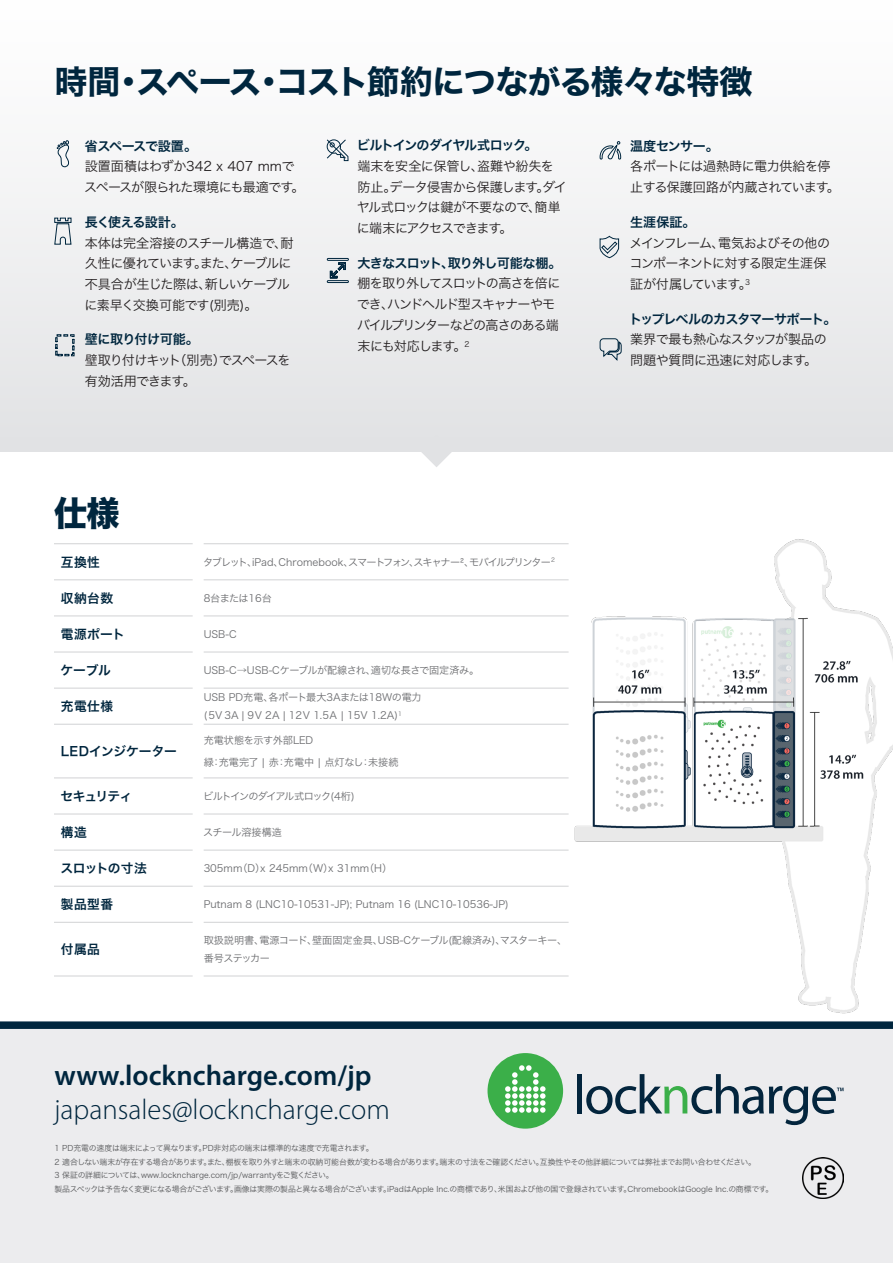
<style>
.page{position:relative;width:893px;height:1263px;background:#fff}
.page>*{position:absolute;margin:0;border:0;box-sizing:border-box;transform-origin:0 0}
.Product_Page-Product_Name{font:34.05px "Hira Kaku Std W8";color:#00263e}
.t1{font:33px "Hiragino Sans W7";letter-spacing:-.035em;color:#00263e}
.t2{font:300 28.65px/34.3px "Myriad Pro";color:#00263e}
.Body_Copy{font:13.05px/20.9px "Hira Kaku Pro W3";letter-spacing:-.055em;color:#231f20}
.Body_Copy-2{font:13.05px/20.9px "Hira Kaku Pro W3";letter-spacing:-.075em;color:#231f20}
.Body_Copy-3{font:13.05px/20.9px "Hira Kaku Pro W3";letter-spacing:-.085em;color:#231f20}
.Body_Copy-4{font:13.05px/20.9px "Hira Kaku Pro W3";letter-spacing:-.035em;color:#231f20}
.Chart_Column_1{font:12.75px "Hira Kaku Pro W6";letter-spacing:.02em;color:#00263e}
.Chart_Column_1-2{font:12.75px "Hira Kaku Pro W6";letter-spacing:-.035em;color:#00263e}
.Chart_Column_2{font:10.2px/17.7px "Hira Kaku Pro W3";color:#6c6d70}
.Chart_Column_2-2{font:10.2px/17.7px "Hira Kaku Pro W3";letter-spacing:-.035em;color:#6c6d70}
.Chart_Column_2-3{font:10.2px "Hira Kaku Pro W3";letter-spacing:-.085em;color:#6c6d70}
.Chart_Column_2-4{font:10.2px "Hira Kaku Pro W3";letter-spacing:-.03em;color:#6c6d70}
.Chart_Column_2-5{font:10.2px "Hira Kaku Pro W3";letter-spacing:-.125em;color:#6c6d70}
.Chart_Column_2-6{font:10.2px "Hira Kaku Pro W3";letter-spacing:-.025em;color:#6c6d70}
.t3{font:7.8px "Hira Kaku Pro W3";letter-spacing:-.03em;color:#57585a}
.t4{font:7.8px "Hira Kaku Pro W3";color:#57585a}
.s1{font-family:"Hira Kaku Pro W6";color:#00263e}
.s2{font-weight:600}
</style>
<div class="page">
<img style="left:567px;top:539px;width:326px;height:475px">
<div style="left:0;top:0;width:893px;height:451px;background:linear-gradient(to bottom,#fff,#e2e3e4)"></div>
<svg style="left:420px;top:435px;width:33px;height:32px"></svg>
<div style="left:0;top:1023px;width:893px;height:240px;background:#ececee"></div>
<div style="left:0;top:1021px;width:893px;height:8px;background:#00263e"></div>
<hr style="left:54px;top:579px;width:139px;height:1px;background:#d1d2d4">
<hr style="left:204px;top:579px;width:365px;height:1px;background:#d1d2d4">
<hr style="left:54px;top:615px;width:139px;height:1px;background:#d1d2d4">
<hr style="left:204px;top:615px;width:365px;height:1px;background:#d1d2d4">
<hr style="left:54px;top:652px;width:139px;height:1px;background:#d1d2d4">
<hr style="left:204px;top:652px;width:365px;height:1px;background:#d1d2d4">
<hr style="left:54px;top:688px;width:139px;height:1px;background:#d1d2d4">
<hr style="left:204px;top:688px;width:365px;height:1px;background:#d1d2d4">
<hr style="left:54px;top:724px;width:139px;height:1px;background:#d1d2d4">
<hr style="left:204px;top:724px;width:365px;height:1px;background:#d1d2d4">
<hr style="left:54px;top:777px;width:139px;height:1px;background:#d1d2d4">
<hr style="left:204px;top:777px;width:365px;height:1px;background:#d1d2d4">
<hr style="left:54px;top:814px;width:139px;height:1px;background:#d1d2d4">
<hr style="left:204px;top:814px;width:365px;height:1px;background:#d1d2d4">
<hr style="left:54px;top:850px;width:139px;height:1px;background:#d1d2d4">
<hr style="left:204px;top:850px;width:365px;height:1px;background:#d1d2d4">
<hr style="left:54px;top:886px;width:139px;height:1px;background:#d1d2d4">
<hr style="left:204px;top:886px;width:365px;height:1px;background:#d1d2d4">
<hr style="left:54px;top:922px;width:139px;height:1px;background:#d1d2d4">
<hr style="left:204px;top:922px;width:365px;height:1px;background:#d1d2d4">
<hr style="left:54px;top:543px;width:139px;height:1px;background:#d1d2d4">
<hr style="left:54px;top:976px;width:139px;height:1px;background:#d1d2d4">
<hr style="left:204px;top:543px;width:365px;height:1px;background:#d1d2d4">
<hr style="left:204px;top:976px;width:365px;height:1px;background:#d1d2d4">
<svg style="left:56px;top:140px;width:13px;height:28px"></svg>
<svg style="left:54px;top:217px;width:18px;height:28px"></svg>
<svg style="left:326px;top:139px;width:23px;height:22px"></svg>
<svg style="left:327px;top:258px;width:22px;height:25px"></svg>
<svg style="left:599px;top:308px;width:23px;height:54px"></svg>
<svg style="left:599px;top:141px;width:22px;height:19px"></svg>
<svg style="left:599px;top:235px;width:20px;height:23px"></svg>
<svg style="left:55px;top:334px;width:20px;height:23px"></svg>
<div style="left:577px;top:1074px;width:5px;height:39px;background:#03253d"></div>
<div style="left:487px;top:1053px;width:76px;height:75px;background:#3baf49;border-radius:50%"></div>
<svg style="left:505px;top:1065px;width:41px;height:48px"></svg>
<svg style="left:586px;top:1074px;width:257px;height:51px"></svg>
<img style="left:802px;top:1157px;width:41px;height:41px">
<h2 class="t1" style="left:54px;top:56px;width:699px">時間・スペース・コスト節約につながる様々な特徴</h2>
<p class="Body_Copy" style="left:84px;top:134px;width:222px"><span class="s1">省スペースで設置。<br></span>設置面積はわずか342 x 407 mmでスペースが限られた環境にも最適です。</p>
<p class="Body_Copy" style="left:84px;top:210px;width:211px"><span class="s1">長く使える設計。<br></span>本体は完全溶接のスチール構造で、耐久性に優れています。また、ケーブルに不具合が生じた際は、新しいケーブルに素早く交換可能です(別売)。</p>
<p class="Body_Copy-2" style="left:85px;top:328px;width:207px"><span class="s1">壁に取り付け可能。<br></span>壁取り付けキット（別売）でスペースを有効活用できます。</p>
<p class="Body_Copy" style="left:357px;top:134px;width:212px"><span class="s1">ビルトインのダイヤル式ロック。<br></span>端末を安全に保管し、盗難や紛失を防止。データ侵害から保護します。ダイヤル式ロックは鍵が不要なので、簡単に端末にアクセスできます。</p>
<p class="Body_Copy-3" style="left:357px;top:251px;width:206px"><span class="s1">大きなスロット、取り外し可能な棚。</span>棚を取り外してスロットの高さを倍にでき、ハンドヘルド型スキャナーやモバイルプリンターなどの高さのある端末にも対応します。<sup>2</sup></p>
<p class="Product_Page-Product_Name" style="left:54px;top:494px;width:68px">仕様</p>
<p class="Chart_Column_1" style="left:61px;top:550px;width:41px">互換性</p>
<p class="Chart_Column_2-3" style="left:203px;top:553px;width:353px">タブレット、iPad、Chromebook、スマートフォン、スキャナー2、モバイルプリンター<sup>2</sup></p>
<p class="Chart_Column_1" style="left:61px;top:586px;width:54px">収納台数</p>
<p class="Chart_Column_2-4" style="left:204px;top:589px;width:70px">8台または16台</p>
<p class="Chart_Column_1" style="left:61px;top:623px;width:66px">電源ポート</p>
<p class="Chart_Column_2" style="left:204px;top:624px;width:35px">USB-C</p>
<p class="Chart_Column_1" style="left:60px;top:659px;width:52px">ケーブル</p>
<p class="Chart_Column_2-4" style="left:204px;top:661px;width:277px">USB-C→USB-Cケーブルが配線され、適切な長さで固定済み。</p>
<p class="Chart_Column_1" style="left:61px;top:695px;width:54px">充電仕様</p>
<p class="Chart_Column_2" style="left:204px;top:688px;width:219px">USB PD充電、各ポート最大3Aまたは18Wの電力(5V 3A | 9V 2A | 12V 1.5A | 15V 1.2A)<sup>1</sup></p>
<p class="Chart_Column_1" style="left:61px;top:740px;width:118px">LEDインジケーター</p>
<p class="Chart_Column_2" style="left:204px;top:730px;width:111px">充電状態を示す外部LED</p>
<p class="Chart_Column_2" style="left:204px;top:752px;width:196px">緑：充電完了 | 赤：充電中 | 点灯なし：未接続</p>
<p class="Chart_Column_1" style="left:60px;top:785px;width:73px">セキュリティ</p>
<p class="Chart_Column_2-5" style="left:203px;top:787px;width:153px">ビルトインのダイアル式ロック(4桁)</p>
<p class="Chart_Column_1" style="left:61px;top:821px;width:28px">構造</p>
<p class="Chart_Column_2-6" style="left:203px;top:823px;width:80px">スチール溶接構造</p>
<p class="Chart_Column_1-2" style="left:60px;top:857px;width:88px">スロットの寸法</p>
<p class="Chart_Column_2" style="left:204px;top:859px;width:190px">305mm（D）x 245mm（W）x 31mm（H）</p>
<p class="Chart_Column_1" style="left:61px;top:893px;width:54px">製品型番</p>
<p class="Chart_Column_2" style="left:204px;top:895px;width:307px">Putnam 8 (LNC10-10531-JP); Putnam 16 (LNC10-10536-JP)</p>
<p class="Chart_Column_1" style="left:61px;top:938px;width:41px">付属品</p>
<p class="Chart_Column_2-2" style="left:204px;top:931px;width:365px">取扱説明書、電源コード、壁面固定金具、USB-Cケーブル(配線済み)、マスターキー、番号ステッカー</p>
<p class="Body_Copy" style="left:630px;top:134px;width:211px"><span class="s1">温度センサー。<br></span>各ポートには過熱時に電力供給を停止する保護回路が内蔵されています。</p>
<p class="Body_Copy-2" style="left:629px;top:210px;width:202px"><span class="s1">生涯保証。<br></span>メインフレーム、電気およびその他のコンポーネントに対する限定生涯保証が付属しています。<sup>3</sup></p>
<p class="Body_Copy-4" style="left:629px;top:307px;width:209px"><span class="s1">トップレベルのカスタマーサポート。</span>業界で最も熱心なスタッフが製品の問題や質問に迅速に対応します。</p>
<p class="t2" style="left:54px;top:1057px;width:337px"><span class="s2">www.lockncharge.com/jp </span>japansales@lockncharge.com</p>
<p class="t3" style="left:54px;top:1141px;width:321px">1 PD充電の速度は端末によって異なります。PD非対応の端末は標準的な速度で充電されます。</p>
<p class="t3" style="left:54px;top:1155px;width:703px">2 適合しない端末が存在する場合があります。また、棚板を取り外すと端末の収納可能台数が変わる場合があります。端末の寸法をご確認ください。互換性やその他詳細については弊社までお問い合わせください。</p>
<p class="t4" style="left:54px;top:1168px;width:281px">3 保証の詳細については、www.lockncharge.com/jp/warrantyをご覧ください。</p>
<p class="t3" style="left:54px;top:1182px;width:720px">製品スペックは予告なく変更になる場合がございます。画像は実際の製品と異なる場合がございます。iPadはApple Inc.の商標であり、米国および他の国で登録されています。ChromebookはGoogle Inc.の商標です。</p>
</div>
